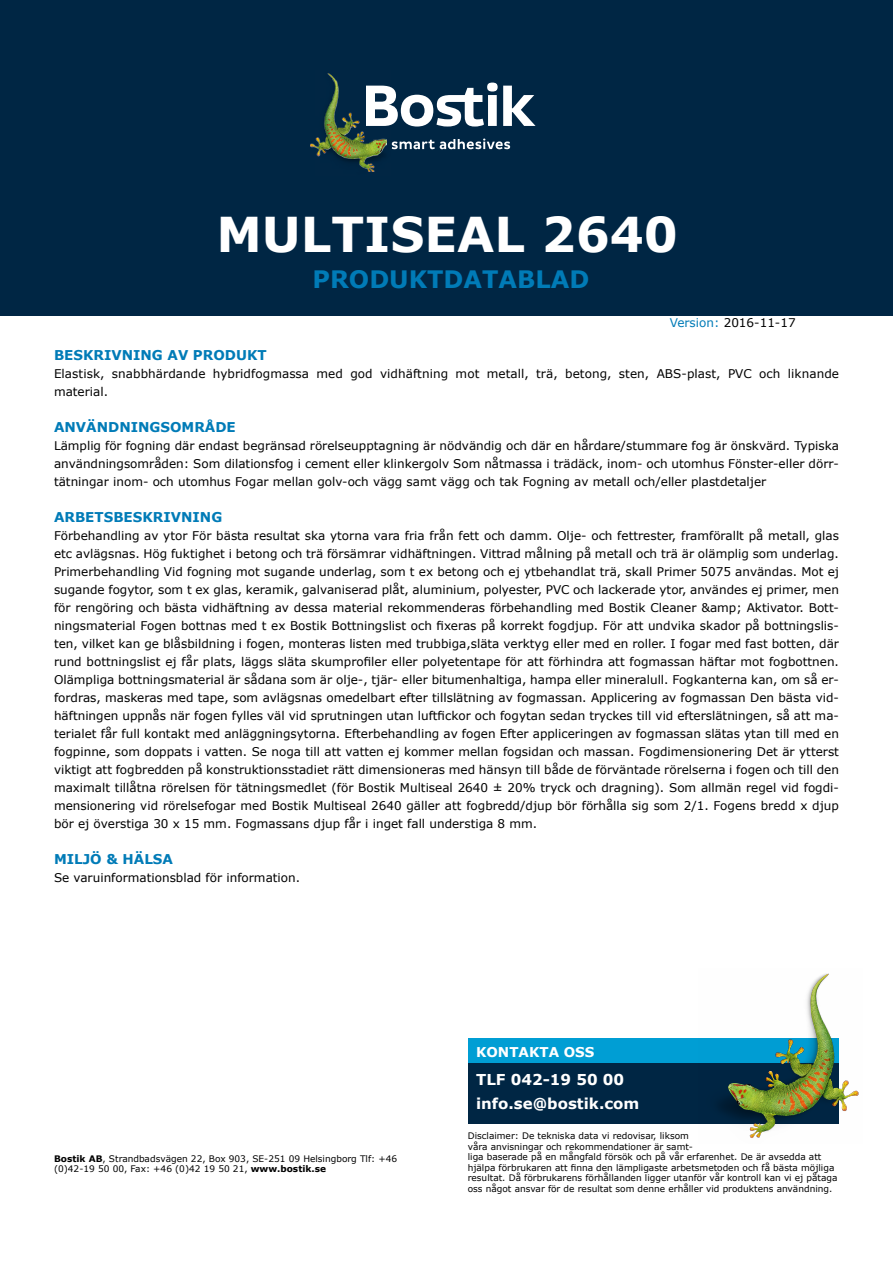
<style>
.page{position:relative;width:893px;height:1263px;background:#fff}
.page>*{position:absolute;margin:0;border:0;box-sizing:border-box;transform-origin:0 0}
.t1{font:700 48px "Verdana";color:#fff}
.t2{font:700 24px "Verdana";color:#007bb7}
.t3{font:700 23.55px "Verdana";color:#fff}
.t4{font:700 19.05px "Verdana";color:#fff}
.t5{font:700 15px/24px "Verdana";color:#fff}
.t6{font:700 13.5px "Verdana";color:#007bb7}
.t7{font:700 13.5px "Verdana";color:#fff}
.t8{font:12px/18px "Verdana";color:#000;text-align:justify}
.t9{font:9px/10.5px "Verdana";color:#000}
.s1{color:#007bb7}
.s2{font-weight:700}
</style>
<div class="page">
<div style="left:0;top:0;width:893px;height:316px;background:#002644"></div>
<img style="left:311px;top:73px;width:75px;height:98px">
<svg style="left:392px;top:139px;width:118px;height:10px"></svg>
<svg style="left:366px;top:83px;width:170px;height:44px"></svg>
<div style="left:469px;top:1038px;width:370px;height:26px;background:#009ed4"></div>
<div style="left:469px;top:1063px;width:370px;height:61px;background:#002644"></div>
<img style="left:719px;top:973px;width:140px;height:165px">
<h1 class="t1" style="left:216px;top:201px;width:463px">MULTISEAL 2640</h1>
<h2 class="t2" style="left:313px;top:262px;width:278px">PRODUKTDATABLAD</h2>
<p class="t8" style="left:670px;top:313px;width:127px"><span class="s1">Version:</span> 2016-11-17</p>
<p class="t6" style="left:54px;top:346px;width:214px">BESKRIVNING AV PRODUKT</p>
<p class="t8" style="left:54px;top:365px;width:786px">Elastisk, snabbhärdande hybridfogmassa med god vidhäftning mot metall, trä, betong, sten, ABS-plast, PVC och liknande material.</p>
<p class="t6" style="left:54px;top:418px;width:183px">ANVÄNDNINGSOMRÅDE</p>
<p class="t8" style="left:54px;top:437px;width:786px">Lämplig för fogning där endast begränsad rörelseupptagning är nödvändig och där en hårdare/stummare fog är önskvärd. Typiska användningsområden: Som dilationsfog i cement eller klinkergolv Som nåtmassa i trädäck, inom- och utomhus Fönster-eller dörr&shy;tätningar inom- och utomhus Fogar mellan golv-och vägg samt vägg och tak Fogning av metall och/eller plastdetaljer</p>
<p class="t6" style="left:54px;top:508px;width:170px">ARBETSBESKRIVNING</p>
<p class="t8" style="left:54px;top:527px;width:786px">Förbehandling av ytor För bästa resultat ska ytorna vara fria från fett och damm. Olje- och fettrester, framförallt på metall, glas etc avlägsnas. Hög fuktighet i betong och trä försämrar vidhäftningen. Vittrad målning på metall och trä är olämplig som underlag.<br>Primerbehandling Vid fogning mot sugande underlag, som t ex betong och ej ytbehandlat trä, skall Primer 5075 användas. Mot ej sugande fogytor, som t ex glas, keramik, galvaniserad plåt, aluminium, polyester, PVC och lackerade ytor, användes ej primer, men för rengöring och bästa vidhäftning av dessa material rekommenderas förbehandling med Bostik Cleaner &amp;amp; Aktivator. Bott&shy;ningsmaterial Fogen bottnas med t ex Bostik Bottningslist och fixeras på korrekt fogdjup. För att undvika skador på bottningslis&shy;ten, vilket kan ge blåsbildning i fogen, monteras listen med trubbiga,släta verktyg eller med en roller. I fogar med fast botten, där rund bottningslist ej får plats, läggs släta skumprofiler eller polyetentape för att förhindra att fogmassan häftar mot fogbottnen.<br>Olämpliga bottningsmaterial är sådana som är olje-, tjär- eller bitumenhaltiga, hampa eller mineralull. Fogkanterna kan, om så er&shy;fordras, maskeras med tape, som avlägsnas omedelbart efter tillslätning av fogmassan. Applicering av fogmassan Den bästa vid&shy;häftningen uppnås när fogen fylles väl vid sprutningen utan luftfickor och fogytan sedan tryckes till vid efterslätningen, så att ma&shy;terialet får full kontakt med anläggningsytorna. Efterbehandling av fogen Efter appliceringen av fogmassan slätas ytan till med en fogpinne, som doppats i vatten. Se noga till att vatten ej kommer mellan fogsidan och massan. Fogdimensionering Det är ytterst viktigt att fogbredden på konstruktionsstadiet rätt dimensioneras med hänsyn till både de förväntade rörelserna i fogen och till den maximalt tillåtna rörelsen för tätningsmedlet (för Bostik Multiseal 2640 ± 20% tryck och dragning). Som allmän regel vid fogdi&shy;mensionering vid rörelsefogar med Bostik Multiseal 2640 gäller att fogbredd/djup bör förhålla sig som 2/1. Fogens bredd x djup bör ej överstiga 30 x 15 mm. Fogmassans djup får i inget fall understiga 8 mm.</p>
<p class="t6" style="left:54px;top:850px;width:121px">MILJÖ &amp; HÄLSA</p>
<p class="t8" style="left:54px;top:869px;width:248px">Se varuinformationsblad för information.</p>
<p class="t9" style="left:54px;top:1153px;width:345px"><span class="s2">Bostik AB</span>, Strandbadsvägen 22, Box 903, SE-251 09 Helsingborg Tlf: +46 (0)42-19 50 00, Fax: +46 (0)42 19 50 21, <span class="s2">www.bostik.se</span></p>
<p class="t7" style="left:476px;top:1042px;width:120px">KONTAKTA OSS</p>
<p class="t5" style="left:476px;top:1067px;width:165px">TLF 042-19 50 00 info.se@bostik.com</p>
<h3 class="t4" style="left:476px;top:1063px;width:118px">Smart help</h3>
<h3 class="t3" style="left:476px;top:1083px;width:219px">1-800-726-7845</h3>
<p class="t9" style="left:468px;top:1130px;width:371px">Disclaimer: De tekniska data vi redovisar, liksom<br>våra anvisningar och rekommendationer är samt-<br>liga baserade på en mångfald försök och på vår erfarenhet. De är avsedda att hjälpa förbrukaren att finna den lämpligaste arbetsmetoden och få bästa möjliga resultat. Då förbrukarens förhållanden ligger utanför vår kontroll kan vi ej påtaga oss något ansvar för de resultat som denne erhåller vid produktens användning.</p>
</div>
